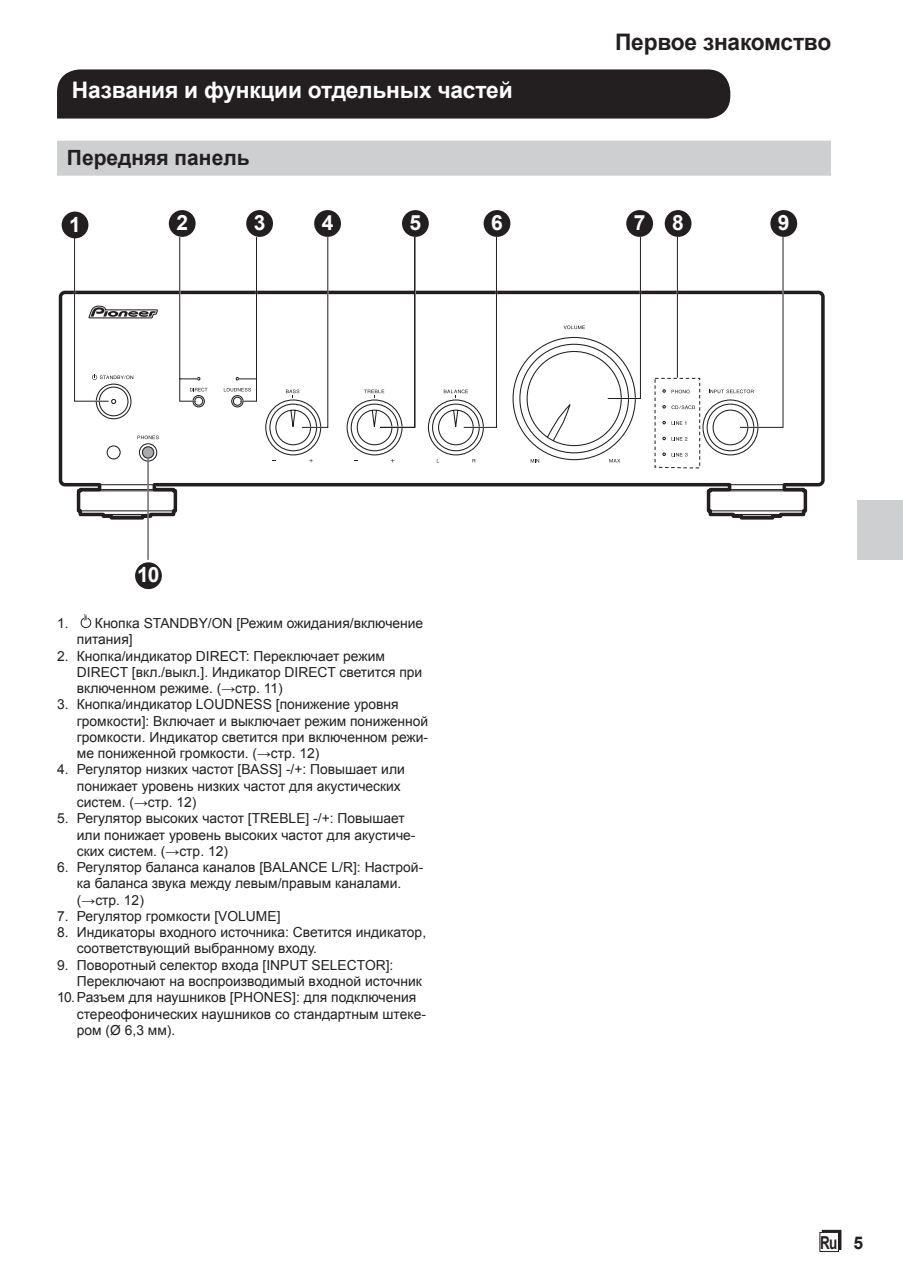
<style>
.page{position:relative;width:903px;height:1275px;background:#fff}
.page>*{position:absolute;margin:0;border:0;box-sizing:border-box;transform-origin:0 0}
.t1{font:700 22.75px "Arial";letter-spacing:-.01em;color:#fff}
.t2{font:700 22.75px "Arial";letter-spacing:-.01em;color:#231f20}
.t3{font:700 21px "Arial";color:#231f20}
.t4{font:700 21px "Arial";color:#fff}
.t5{font:700 17.85px "Arial";color:#231f20;scale:.75 1}
.t6{font:13.83px/16.3px "Arial";color:#231f20}
.s1{font-size:17.5px}
</style>
<div class="page">
<div style="left:822px;top:1230px;width:19px;height:20px;border:1px solid #231f20"></div>
<div style="left:820px;top:1232px;width:18px;height:19px;background:#fff"></div>
<div style="left:819px;top:1232px;width:20px;height:20px;border:1px solid #231f20"></div>
<svg style="left:59px;top:289px;width:766px;height:231px"></svg>
<svg style="left:159px;top:305px;width:600px;height:156px"></svg>
<svg style="left:178px;top:238px;width:29px;height:164px"></svg>
<svg style="left:224px;top:238px;width:34px;height:164px"></svg>
<svg style="left:73px;top:238px;width:86px;height:224px"></svg>
<svg style="left:286px;top:238px;width:43px;height:191px"></svg>
<svg style="left:364px;top:238px;width:51px;height:190px"></svg>
<svg style="left:444px;top:238px;width:54px;height:191px"></svg>
<svg style="left:606px;top:238px;width:36px;height:162px"></svg>
<hr style="left:147px;top:457px;width:2px;height:103px;background:#fff">
<hr style="left:148px;top:457px;width:1px;height:103px;background:#231f20">
<svg style="left:654px;top:377px;width:47px;height:92px"></svg>
<hr style="left:677px;top:238px;width:1px;height:140px;background:#231f20">
<svg style="left:709px;top:238px;width:75px;height:191px"></svg>
<div style="left:135px;top:562px;width:27px;height:27px;background:#231f20;border-radius:50%"></div>
<div style="left:62px;top:212px;width:26px;height:26px;background:#231f20;border-radius:50%"></div>
<div style="left:169px;top:210px;width:27px;height:27px;background:#231f20;border-radius:50%"></div>
<div style="left:246px;top:210px;width:27px;height:27px;background:#231f20;border-radius:50%"></div>
<div style="left:314px;top:210px;width:27px;height:27px;background:#231f20;border-radius:50%"></div>
<div style="left:402px;top:210px;width:27px;height:27px;background:#231f20;border-radius:50%"></div>
<div style="left:484px;top:210px;width:26px;height:27px;background:#231f20;border-radius:50%"></div>
<div style="left:626px;top:210px;width:27px;height:27px;background:#231f20;border-radius:50%"></div>
<div style="left:665px;top:210px;width:26px;height:27px;background:#231f20;border-radius:50%"></div>
<div style="left:770px;top:210px;width:27px;height:27px;background:#231f20;border-radius:50%"></div>
<div style="left:81px;top:618px;width:10px;height:10px;border:1px solid #231f20;border-radius:50%"></div>
<svg style="left:85px;top:614px;width:2px;height:7px"></svg>
<div style="left:57px;top:69px;width:673px;height:50px;background:#231f20"></div>
<div style="left:57px;top:141px;width:774px;height:35px;background:#cecfd1"></div>
<div style="left:858px;top:500px;width:45px;height:60px;background:#cecfd1"></div>
<h1 class="t1" style="left:72px;top:75px;width:442px">Названия и функции отдельных частей</h1>
<h2 class="t3" style="left:67px;top:144px;width:184px">Передняя панель</h2>
<h1 class="t2" style="left:615px;top:27px;width:218px">Первое знакомство</h1>
<h2 class="t4" style="left:69px;top:212px;width:13px">1</h2>
<h2 class="t4" style="left:176px;top:211px;width:13px">2</h2>
<h2 class="t4" style="left:254px;top:211px;width:13px">3</h2>
<h2 class="t4" style="left:322px;top:211px;width:13px">4</h2>
<h2 class="t4" style="left:409px;top:211px;width:13px">5</h2>
<h2 class="t4" style="left:491px;top:211px;width:13px">6</h2>
<h2 class="t4" style="left:634px;top:211px;width:13px">7</h2>
<h2 class="t4" style="left:672px;top:211px;width:13px">8</h2>
<h2 class="t4" style="left:778px;top:211px;width:13px">9</h2>
<h2 class="t4" style="left:137px;top:563px;width:24px">10</h2>
<p class="t6" style="left:77px;top:615px;width:348px;text-indent:-20px">1. Кнопка STANDBY/ON [Режим ожидания/включение питания]</p>
<p class="t6" style="left:77px;top:648px;width:347px;text-indent:-20px">2. Кнопка/индикатор DIRECT: Переключает режим<br>DIRECT [вкл./выкл.]. Индикатор DIRECT светится при включенном режиме. (→стр. 11)</p>
<p class="t6" style="left:77px;top:696px;width:353px;text-indent:-20px">3. Кнопка/индикатор LOUDNESS [понижение уровня громкости]: Включает и выключает режим пониженной громкости. Индикатор светится при включенном режи&shy;ме пониженной громкости. (→стр. 12)</p>
<p class="t6" style="left:77px;top:762px;width:329px;text-indent:-20px">4. Регулятор низких частот [BASS] -/+: Повышает или понижает уровень низких частот для акустических систем. (→стр. 12)</p>
<p class="t6" style="left:77px;top:810px;width:340px;text-indent:-20px">5. Регулятор высоких частот [TREBLE] -/+: Повышает или понижает уровень высоких частот для акустиче&shy;ских систем. (→стр. 12)</p>
<p class="t6" style="left:77px;top:859px;width:348px;text-indent:-20px">6. Регулятор баланса каналов [BALANCE L/R]: Настрой&shy;ка баланса звука между левым/правым каналами. (→стр. 12)</p>
<p class="t6" style="left:57px;top:908px;width:225px">7. Регулятор громкости [VOLUME]</p>
<p class="t6" style="left:77px;top:924px;width:351px;text-indent:-20px">8. Индикаторы входного источника: Светится индикатор, соответствующий выбранному входу.</p>
<p class="t6" style="left:77px;top:957px;width:346px;text-indent:-20px">9. Поворотный селектор входа [INPUT SELECTOR]:<br>Переключают на воспроизводимый входной источник</p>
<p class="t6" style="left:77px;top:989px;width:351px;text-indent:-20px">10. Разъем для наушников [PHONES]: для подключения стереофонических наушников со стандартным штеке&shy;ром (Ø 6,3 мм).</p>
<p class="t5" style="left:820px;top:1232px;width:59px">Ru <span class="s1">5</span></p>
</div>
